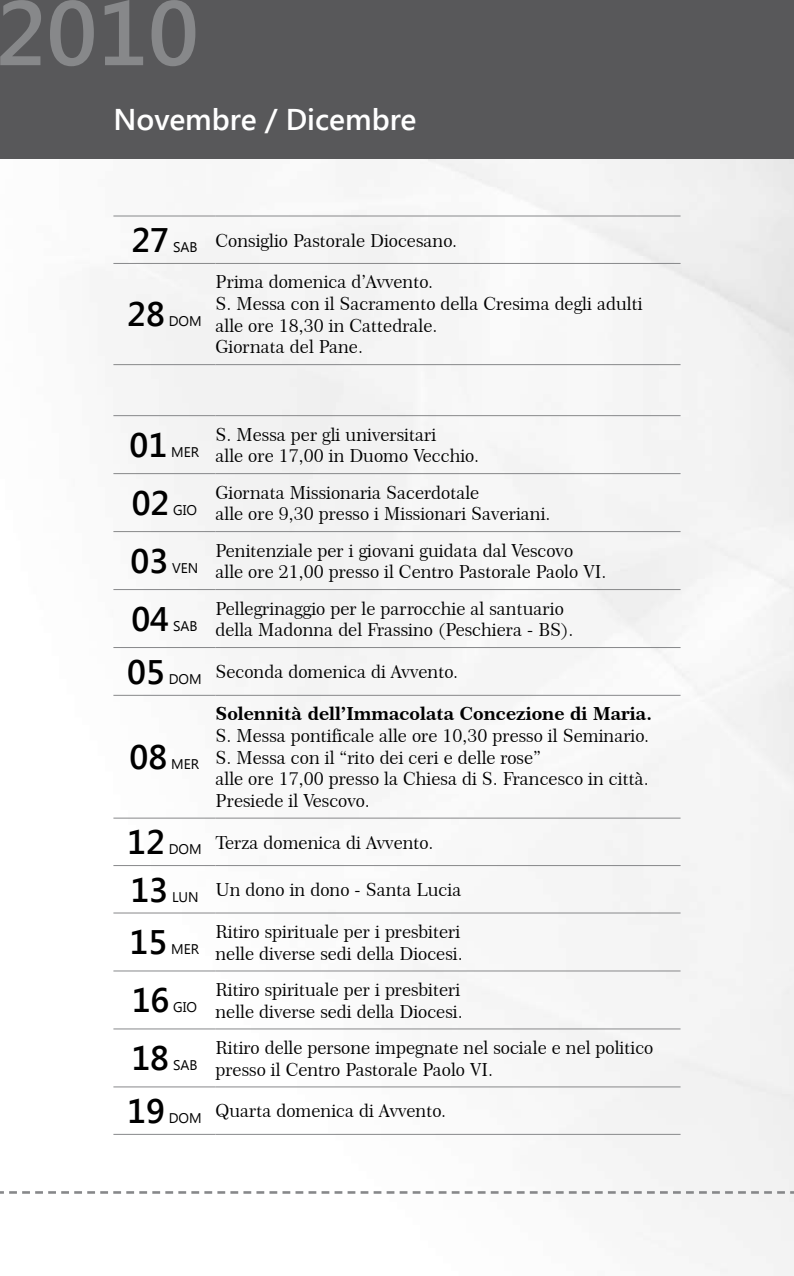
<style>
.page{position:relative;width:794px;height:1276px;background:#fff}
.page>*{position:absolute;margin:0;border:0;box-sizing:border-box;transform-origin:0 0}
.t1{font:600 91.4px "Segoe UI";color:#87888a}
.t2{font:600 34px "Segoe UI";color:#000}
.t3{font:600 30px "Segoe UI";color:#fff}
.t4{font:18px/21.6px "Century 751 BT Roman No 2 B";color:#000}
.t5{font:18px "Century 751 BT Bold B";color:#000}
.t6{font:14px "Segoe UI";color:#000}
</style>
<div class="page">
<div style="left:0;top:0;width:794px;height:159px;background:#58585a"></div>
<svg style="left:0;top:1191px;width:794px;height:2px"></svg>
<hr style="left:113px;top:263px;width:102px;height:1px;background:#87888a">
<hr style="left:215px;top:263px;width:465px;height:1px;background:#87888a">
<hr style="left:113px;top:364px;width:102px;height:1px;background:#87888a">
<hr style="left:215px;top:364px;width:465px;height:1px;background:#87888a">
<hr style="left:113px;top:215px;width:102px;height:1px;background:#87888a">
<hr style="left:215px;top:215px;width:465px;height:1px;background:#87888a">
<hr style="left:113px;top:415px;width:102px;height:1px;background:#87888a">
<hr style="left:215px;top:415px;width:465px;height:1px;background:#87888a">
<hr style="left:113px;top:473px;width:102px;height:1px;background:#87888a">
<hr style="left:215px;top:473px;width:465px;height:1px;background:#87888a">
<hr style="left:113px;top:531px;width:102px;height:1px;background:#87888a">
<hr style="left:215px;top:531px;width:465px;height:1px;background:#87888a">
<hr style="left:113px;top:589px;width:102px;height:1px;background:#87888a">
<hr style="left:215px;top:589px;width:465px;height:1px;background:#87888a">
<hr style="left:113px;top:647px;width:102px;height:1px;background:#87888a">
<hr style="left:215px;top:647px;width:465px;height:1px;background:#87888a">
<hr style="left:113px;top:695px;width:102px;height:1px;background:#87888a">
<hr style="left:215px;top:695px;width:465px;height:1px;background:#87888a">
<hr style="left:113px;top:817px;width:102px;height:1px;background:#87888a">
<hr style="left:215px;top:817px;width:465px;height:1px;background:#87888a">
<hr style="left:113px;top:865px;width:102px;height:1px;background:#87888a">
<hr style="left:215px;top:865px;width:465px;height:1px;background:#87888a">
<hr style="left:113px;top:912px;width:102px;height:1px;background:#87888a">
<hr style="left:215px;top:912px;width:465px;height:1px;background:#87888a">
<hr style="left:113px;top:970px;width:102px;height:1px;background:#87888a">
<hr style="left:215px;top:970px;width:465px;height:1px;background:#87888a">
<hr style="left:113px;top:1028px;width:102px;height:1px;background:#87888a">
<hr style="left:215px;top:1028px;width:465px;height:1px;background:#87888a">
<hr style="left:113px;top:1086px;width:102px;height:1px;background:#87888a">
<hr style="left:215px;top:1086px;width:465px;height:1px;background:#87888a">
<hr style="left:113px;top:1134px;width:102px;height:1px;background:#87888a">
<hr style="left:215px;top:1134px;width:465px;height:1px;background:#87888a">
<h1 class="t1" style="left:-4px;top:-31px;width:205px">2010</h1>
<h3 class="t3" style="left:113px;top:99px;width:304px">Novembre / Dicembre</h3>
<h2 class="t2" style="left:131px;top:216px;width:39px">27</h2>
<p class="t4" style="left:173px;top:229px;width:286px"><sub>SAB</sub> Consiglio Pastorale Diocesano.</p>
<h2 class="t2" style="left:127px;top:290px;width:39px">28</h2>
<p class="t6" style="left:169px;top:312px;width:34px">DOM</p>
<p class="t4" style="left:215px;top:271px;width:428px">Prima domenica d’Avvento.<br>S. Messa con il Sacramento della Cresima degli adulti alle ore 18,30 in Cattedrale.<br>Giornata del Pane.</p>
<h2 class="t2" style="left:130px;top:421px;width:39px">01</h2>
<p class="t6" style="left:171px;top:442px;width:30px">MER</p>
<h2 class="t2" style="left:132px;top:479px;width:39px">02</h2>
<p class="t6" style="left:173px;top:500px;width:25px">GIO</p>
<h2 class="t2" style="left:130px;top:537px;width:39px">03</h2>
<p class="t6" style="left:172px;top:558px;width:28px">VEN</p>
<h2 class="t2" style="left:131px;top:595px;width:39px">04</h2>
<p class="t6" style="left:173px;top:616px;width:26px">SAB</p>
<p class="t4" style="left:215px;top:423px;width:265px">S. Messa per gli universitari<br>alle ore 17,00 in Duomo Vecchio.</p>
<p class="t4" style="left:215px;top:481px;width:336px">Giornata Missionaria Sacerdotale<br>alle ore 9,30 presso i Missionari Saveriani.</p>
<p class="t4" style="left:215px;top:539px;width:392px">Penitenziale per i giovani guidata dal Vescovo<br>alle ore 21,00 presso il Centro Pastorale Paolo VI.</p>
<p class="t4" style="left:215px;top:597px;width:359px">Pellegrinaggio per le parrocchie al santuario della Madonna del Frassino (Peschiera - BS).</p>
<h2 class="t2" style="left:127px;top:648px;width:39px">05</h2>
<p class="t4" style="left:169px;top:661px;width:291px"><sub>DOM</sub> Seconda domenica di Avvento.</p>
<h2 class="t2" style="left:130px;top:733px;width:39px">08</h2>
<p class="t6" style="left:171px;top:754px;width:30px">MER</p>
<p class="t5" style="left:215px;top:703px;width:438px">Solennità dell’Immacolata Concezione di Maria.</p>
<p class="t4" style="left:215px;top:724px;width:435px">S. Messa pontificale alle ore 10,30 presso il Seminario.<br>S. Messa con il “rito dei ceri e delle rose”<br>alle ore 17,00 presso la Chiesa di S. Francesco in città.<br>Presiede il Vescovo.</p>
<h2 class="t2" style="left:127px;top:818px;width:39px">12</h2>
<p class="t4" style="left:169px;top:831px;width:266px"><sub>DOM</sub> Terza domenica di Avvento.</p>
<h2 class="t2" style="left:130px;top:866px;width:39px">13</h2>
<p class="t4" style="left:172px;top:879px;width:291px"><sub>LUN</sub> Un dono in dono - Santa Lucia</p>
<h2 class="t2" style="left:130px;top:918px;width:39px">15</h2>
<p class="t4" style="left:215px;top:920px;width:249px">Ritiro spirituale per i presbiteri nelle diverse sedi della Diocesi.</p>
<p class="t6" style="left:171px;top:939px;width:30px">MER</p>
<h2 class="t2" style="left:132px;top:976px;width:39px">16</h2>
<p class="t6" style="left:173px;top:997px;width:25px">GIO</p>
<h2 class="t2" style="left:131px;top:1034px;width:39px">18</h2>
<p class="t6" style="left:173px;top:1055px;width:26px">SAB</p>
<p class="t4" style="left:215px;top:978px;width:249px">Ritiro spirituale per i presbiteri nelle diverse sedi della Diocesi.</p>
<p class="t4" style="left:215px;top:1036px;width:439px">Ritiro delle persone impegnate nel sociale e nel politico presso il Centro Pastorale Paolo VI.</p>
<h2 class="t2" style="left:127px;top:1087px;width:39px">19</h2>
<p class="t4" style="left:169px;top:1100px;width:279px"><sub>DOM</sub> Quarta domenica di Avvento.</p>
</div>
